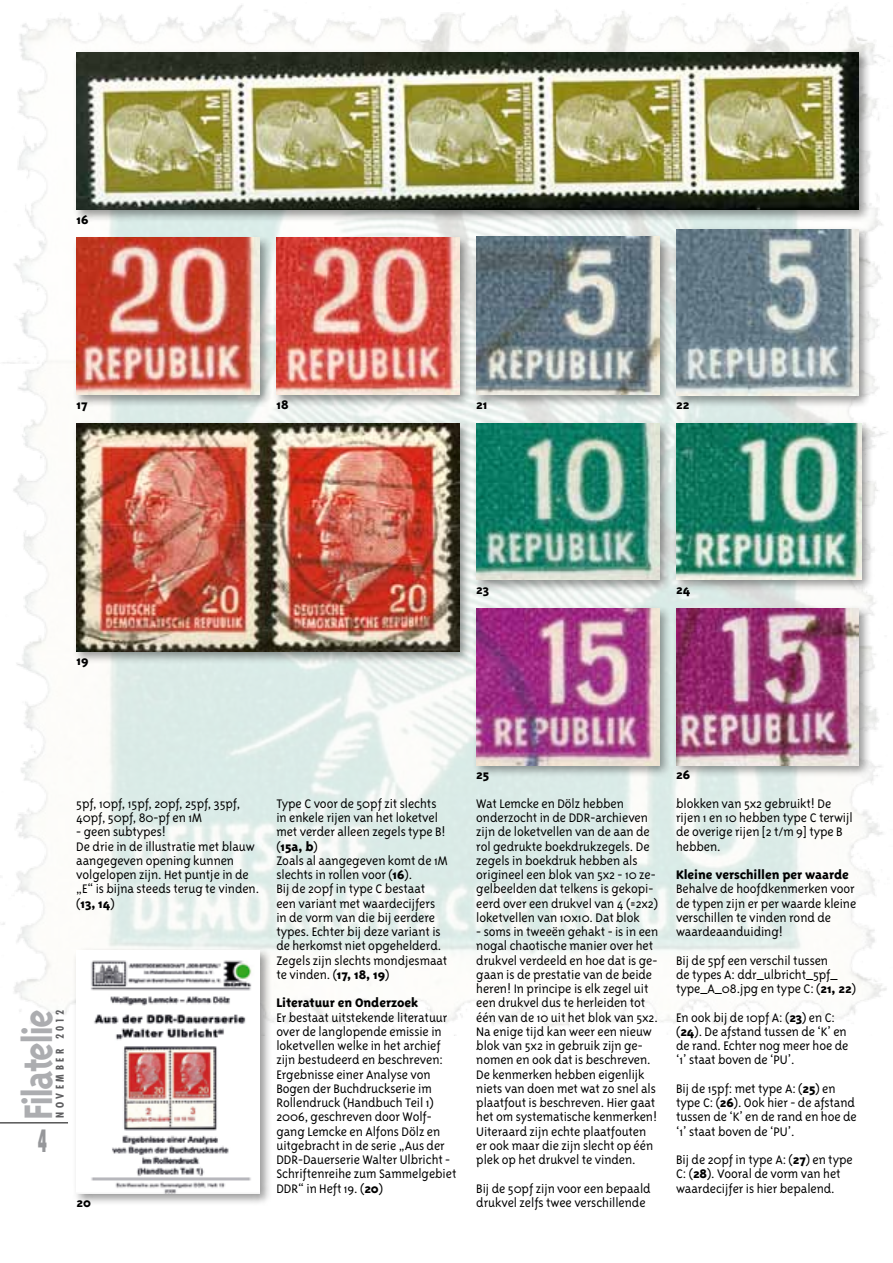
<style>
.page{position:relative;width:893px;height:1263px;background:#fff}
.page>*{position:absolute;margin:0;border:0;box-sizing:border-box;transform-origin:0 0}
.t1{font:700 45.6px "Triplex";letter-spacing:-.05em;color:#acadb0;scale:.9 1}
.t2{font:800 condensed 29.85px "Futura";color:#96979a;scale:.51 1}
.t3{font:300 14.25px/14.2px "Triplex Sans OT";letter-spacing:-.005em;color:#000}
.t4{font:800 14.25px "Triplex Sans OT";letter-spacing:-.005em;color:#000}
.t5{font:700 condensed 10.5px "Futura";letter-spacing:.33em;color:#5e5e60}
.s1{font-weight:800}
</style>
<div class="page">
<hr style="left:0;top:1122px;width:68px;height:1px;background:#000">
<div style="left:73px;top:49px;width:798px;height:173px;background:#000;opacity:.4"></div>
<img style="left:77px;top:53px;width:782px;height:156px">
<div style="left:73px;top:234px;width:199px;height:173px;background:#000;opacity:.4"></div>
<img style="left:77px;top:238px;width:182px;height:157px">
<div style="left:272px;top:234px;width:200px;height:173px;background:#000;opacity:.4"></div>
<img style="left:276px;top:238px;width:183px;height:157px">
<div style="left:73px;top:419px;width:399px;height:245px;background:#000;opacity:.4"></div>
<img style="left:77px;top:423px;width:382px;height:228px">
<div style="left:73px;top:946px;width:199px;height:259px;background:#000;opacity:.4"></div>
<img style="left:77px;top:950px;width:182px;height:243px">
<div style="left:472px;top:233px;width:199px;height:174px;background:#000;opacity:.4"></div>
<img style="left:476px;top:237px;width:183px;height:158px">
<div style="left:672px;top:225px;width:199px;height:182px;background:#000;opacity:.4"></div>
<img style="left:676px;top:229px;width:183px;height:166px">
<div style="left:472px;top:419px;width:199px;height:173px;background:#000;opacity:.4"></div>
<img style="left:476px;top:423px;width:183px;height:157px">
<div style="left:672px;top:419px;width:201px;height:172px;background:#000;opacity:.4"></div>
<img style="left:676px;top:423px;width:185px;height:156px">
<div style="left:472px;top:604px;width:199px;height:174px;background:#000;opacity:.4"></div>
<img style="left:476px;top:608px;width:183px;height:157px">
<div style="left:672px;top:604px;width:199px;height:174px;background:#000;opacity:.4"></div>
<img style="left:676px;top:608px;width:183px;height:157px">
<p class="t4" style="left:77px;top:212px;width:14px">16</p>
<p class="t4" style="left:77px;top:397px;width:13px">17</p>
<p class="t4" style="left:276px;top:397px;width:14px">18</p>
<p class="t4" style="left:476px;top:397px;width:13px">21</p>
<p class="t4" style="left:676px;top:397px;width:15px">22</p>
<p class="t4" style="left:77px;top:653px;width:14px">19</p>
<p class="t4" style="left:476px;top:582px;width:14px">23</p>
<p class="t4" style="left:676px;top:582px;width:16px">24</p>
<p class="t3" style="left:76px;top:796px;width:165px">5pf, 10pf, 15pf, 20pf, 25pf, 35pf,<br>40pf, 50pf, 80-pf en 1M</p>
<p class="t3" style="left:76px;top:825px;width:184px">- geen subtypes!<br>De drie in de illustratie met blauw aangegeven opening kunnen volgelopen zijn. Het puntje in de „E“ is bijna steeds terug te vinden. (<span class="s1">13, 14</span>)</p>
<h1 class="t1" style="left:12px;top:1120px;width:125px;rotate:-90deg">Filatelie</h1>
<p class="t5" style="left:53px;top:1117px;width:109px;rotate:-90deg">NOVEMBER 2012</p>
<h2 class="t2" style="left:38px;top:1122px;width:20px">4</h2>
<p class="t4" style="left:77px;top:1195px;width:16px">20</p>
<p class="t3" style="left:276px;top:796px;width:173px">Type C voor de 50pf zit slechts in enkele rijen van het loketvel met verder alleen zegels type B! (<span class="s1">15a, b</span>)<br>Zoals al aangegeven komt de 1M slechts in rollen voor (<span class="s1">16</span>).<br>Bij de 20pf in type C bestaat een variant met waardecijfers in de vorm van die bij eerdere types. Echter bij deze variant is de herkomst niet opgehelderd.<br>Zegels zijn slechts mondjesmaat te vinden. (<span class="s1">17, 18, 19</span>)</p>
<p class="t4" style="left:276px;top:995px;width:143px">Literatuur en Onderzoek</p>
<p class="t3" style="left:276px;top:1010px;width:182px">Er bestaat uitstekende literatuur over de langlopende emissie in loketvellen welke in het archief zijn bestudeerd en beschreven:<br>Ergebnisse einer Analyse von<br>Bogen der Buchdruckserie im<br>Rollendruck (Handbuch Teil 1)<br>2006, geschreven door Wolf&shy;gang Lemcke en Alfons Dölz en uitgebracht in de serie „Aus der<br>DDR-Dauerserie Walter Ulbricht -<br>Schriftenreihe zum Sammelgebiet<br>DDR“ in Heft 19. (<span class="s1">20</span>)</p>
<p class="t4" style="left:476px;top:767px;width:14px">25</p>
<p class="t4" style="left:676px;top:767px;width:16px">26</p>
<p class="t3" style="left:476px;top:796px;width:183px">Wat Lemcke en Dölz hebben onderzocht in de DDR-archieven zijn de loketvellen van de aan de rol gedrukte boekdrukzegels. De zegels in boekdruk hebben als origineel een blok van 5x2 - 10 ze&shy;gelbeelden dat telkens is gekopi&shy;eerd over een drukvel van 4 (=2x2) loketvellen van 10x10. Dat blok</p>
<p class="t3" style="left:476px;top:925px;width:183px">- soms in tweeën gehakt - is in een nogal chaotische manier over het drukvel verdeeld en hoe dat is ge&shy;gaan is de prestatie van de beide heren! In principe is elk zegel uit een drukvel dus te herleiden tot één van de 10 uit het blok van 5x2.<br>Na enige tijd kan weer een nieuw blok van 5x2 in gebruik zijn ge&shy;nomen en ook dat is beschreven.<br>De kenmerken hebben eigenlijk niets van doen met wat zo snel als plaatfout is beschreven. Hier gaat het om systematische kenmerken!<br>Uiteraard zijn echte plaatfouten er ook maar die zijn slecht op één plek op het drukvel te vinden.</p>
<p class="t3" style="left:476px;top:1181px;width:176px">Bij de 50pf zijn voor een bepaald drukvel zelfs twee verschillende</p>
<p class="t3" style="left:676px;top:796px;width:178px">blokken van 5x2 gebruikt! De rijen 1 en 10 hebben type C terwijl de overige rijen [2 t/m 9] type B hebben.</p>
<p class="t4" style="left:676px;top:867px;width:174px">Kleine verschillen per waarde</p>
<p class="t3" style="left:676px;top:882px;width:182px">Behalve de hoofdkenmerken voor de typen zijn er per waarde kleine verschillen te vinden rond de waardeaanduiding!</p>
<p class="t3" style="left:676px;top:953px;width:181px">Bij de 5pf een verschil tussen<br>de types A: ddr_ulbricht_5pf_ type_A_08.jpg en type C: (<span class="s1">21, 22</span>)</p>
<p class="t3" style="left:676px;top:1010px;width:174px">En ook bij de 10pf A: (<span class="s1">23</span>) en C: (<span class="s1">24</span>). De afstand tussen de ‘K’ en de rand. Echter nog meer hoe de ‘1’ staat boven de ‘PU’.</p>
<p class="t3" style="left:676px;top:1081px;width:182px">Bij de 15pf: met type A: (<span class="s1">25</span>) en type C: (<span class="s1">26</span>). Ook hier - de afstand tussen de ‘K’ en de rand en hoe de ‘1’ staat boven de ‘PU’.</p>
<p class="t3" style="left:676px;top:1153px;width:178px">Bij de 20pf in type A: (<span class="s1">27</span>) en type<br>C: (<span class="s1">28</span>). Vooral de vorm van het waardecijfer is hier bepalend.</p>
</div>
